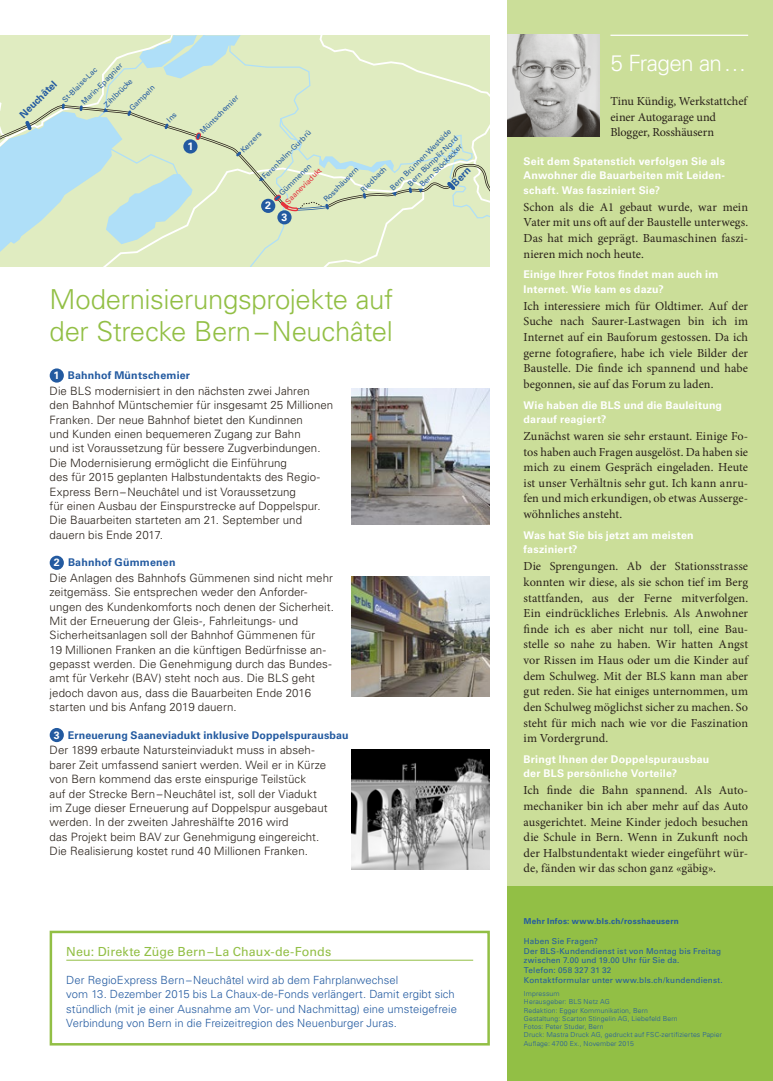
<style>
.page{position:relative;width:773px;height:1081px;background:#fff}
.page>*{position:absolute;margin:0;border:0;box-sizing:border-box;transform-origin:0 0}
.t1{font:300 27.5px/32.5px "Univers LT Std";letter-spacing:-.015em;color:#92bf45}
.t2{font:300 22.5px "Univers LT Std";letter-spacing:-.03em;color:#fff}
.t3{font:12.5px "Univers LT Std";letter-spacing:.01em;color:#92bf45}
.t4{font:12.25px/15.6px "Minion Pro";letter-spacing:.005em;color:#29211a;text-align:justify}
.t5{font:300 11.5px/14.4px "Univers LT Std";color:#29211a}
.t6{font:300 11.25px/14.4px "Univers LT Std";letter-spacing:.005em;color:#235aa0}
.t7{font:700 10.62px/14.4px "Univers LT Std";letter-spacing:.02em;color:#fff}
.t8{font:700 10.62px "Univers LT Std";letter-spacing:.015em;color:#235aa0}
.t9{font:700 10px "Univers LT Std";color:#235aa0}
.t10{font:8.12px/9.8px "Univers LT Std";letter-spacing:.025em;color:#235aa0}
.t11{font:700 8.12px "Univers LT Std";letter-spacing:.03em;color:#235aa0}
.t12{font:7.5px/9px "Univers LT Std";color:#235aa0}
.t13{font:7.5px "Univers LT Std";color:#e5323d}
.t14{font:300 6.88px/8.2px "Univers LT Std";letter-spacing:.02em;color:#235aa0}
.s1{color:#fff}
</style>
<div class="page">
<div style="left:50px;top:368px;width:14px;height:15px;background:#235aa0;border-radius:50%"></div>
<div style="left:50px;top:556px;width:14px;height:14px;background:#235aa0;border-radius:50%"></div>
<div style="left:50px;top:728px;width:14px;height:14px;background:#235aa0;border-radius:50%"></div>
<div style="left:507px;top:0;width:265px;height:950px;background:#cbde99"></div>
<div style="left:507px;top:887px;width:265px;height:194px;background:#92bf45"></div>
<hr style="left:610px;top:35px;width:138px;height:1px;background:#fff">
<img style="left:507px;top:35px;width:92px;height:101px">
<img style="left:351px;top:388px;width:139px;height:136px">
<img style="left:351px;top:576px;width:139px;height:121px">
<img style="left:351px;top:749px;width:139px;height:120px">
<hr style="left:66px;top:960px;width:407px;height:1px;background:#92bf45">
<div style="left:50px;top:930px;width:440px;height:115px;border:2px solid #92bf45"></div>
<svg style="left:0;top:35px;width:490px;height:231px;background:#d6e7c9"></svg>
<p class="t12" style="left:79px;top:100px;width:57px;rotate:-45deg">Marin-Epagnier</p>
<p class="t12" style="left:60px;top:98px;width:47px;rotate:-45deg">St-Blaise-Lac</p>
<p class="t12" style="left:102px;top:103px;width:38px;rotate:-45deg">Zihlbrücke</p>
<p class="t9" style="left:17px;top:112px;width:49px;rotate:-45deg">Neuchâtel</p>
<p class="t12" style="left:127px;top:106px;width:34px;rotate:-45deg">Gampeln</p>
<p class="t7" style="left:187px;top:139px;width:7px">1</p>
<p class="t12" style="left:198px;top:129px;width:52px;rotate:-45deg">Müntschemier</p>
<p class="t12" style="left:388px;top:185px;width:84px;rotate:-45deg">Bern Brünnen Westside</p>
<p class="t12" style="left:260px;top:174px;width:67px;rotate:-45deg">Ferenbalm-Gurbrü</p>
<p class="t12" style="left:239px;top:148px;width:28px;rotate:-45deg">Kerzers</p>
<p class="t12" style="left:411px;top:176px;width:61px;text-indent:-8px;rotate:-45deg">Bern Bümpliz Nord<br>Bern Stöckacker</p>
<p class="t12" style="left:277px;top:191px;width:44px;rotate:-45deg">Gümmenen</p>
<p class="t12" style="left:359px;top:187px;width:34px;rotate:-45deg">Riedbach</p>
<p class="t13" style="left:283px;top:200px;width:49px;rotate:-45deg">Saaneviadukt</p>
<p class="t9" style="left:449px;top:180px;width:23px;rotate:-45deg">Bern</p>
<p class="t12" style="left:322px;top:197px;width:47px;rotate:-45deg">Rosshäusern</p>
<p class="t7" style="left:265px;top:198px;width:7px">2</p>
<p class="t7" style="left:281px;top:210px;width:7px">3</p>
<h1 class="t1" style="left:50px;top:283px;width:345px">Modernisierungsprojekte auf der Strecke Bern–Neuchâtel</h1>
<p class="t8" style="left:54px;top:369px;width:138px"><span class="s1">1</span> Bahnhof Müntschemier</p>
<p class="t5" style="left:50px;top:384px;width:285px">Die BLS modernisiert in den nächsten zwei Jahren<br>den Bahnhof Müntschemier für insgesamt 25 Millionen Franken. Der neue Bahnhof bietet den Kundinnen<br>und Kunden einen bequemeren Zugang zur Bahn<br>und ist Voraussetzung für bessere Zugverbindungen.<br>Die Modernisierung ermöglicht die Einführung<br>des für 2015 geplanten Halbstundentakts des Regio-Express Bern–Neuchâtel und ist Voraussetzung<br>für einen Ausbau der Einspurstrecke auf Doppelspur.<br>Die Bauarbeiten starteten am 21. September und dauern bis Ende 2017.</p>
<p class="t8" style="left:54px;top:556px;width:123px"><span class="s1">2</span> Bahnhof Gümmenen</p>
<p class="t5" style="left:50px;top:570px;width:286px">Die Anlagen des Bahnhofs Gümmenen sind nicht mehr zeitgemäss. Sie entsprechen weder den Anforder&shy;ungen des Kundenkomforts noch denen der Sicherheit.<br>Mit der Erneuerung der Gleis-, Fahrleitungs- und Sicherheitsanlagen soll der Bahnhof Gümmenen für<br>19 Millionen Franken an die künftigen Bedürfnisse an&shy;gepasst werden. Die Genehmigung durch das Bundes&shy;amt für Verkehr (BAV) steht noch aus. Die BLS geht jedoch davon aus, dass die Bauarbeiten Ende 2016 starten und bis Anfang 2019 dauern.</p>
<p class="t8" style="left:54px;top:729px;width:296px"><span class="s1">3</span> Erneuerung Saaneviadukt inklusive Doppelspurausbau</p>
<p class="t5" style="left:50px;top:743px;width:279px">Der 1899 erbaute Natursteinviadukt muss in abseh&shy;barer Zeit umfassend saniert werden. Weil er in Kürze von Bern kommend das erste einspurige Teilstück<br>auf der Strecke Bern–Neuchâtel ist, soll der Viadukt im Zuge dieser Erneuerung auf Doppelspur ausgebaut werden. In der zweiten Jahreshälfte 2016 wird<br>das Projekt beim BAV zur Genehmigung eingereicht.<br>Die Realisierung kostet rund 40 Millionen Franken.</p>
<p class="t3" style="left:66px;top:944px;width:266px">Neu: Direkte Züge Bern–La Chaux-de-Fonds</p>
<p class="t6" style="left:66px;top:973px;width:392px">Der RegioExpress Bern–Neuchâtel wird ab dem Fahrplanwechsel<br>vom 13. Dezember 2015 bis La Chaux-de-Fonds verlängert. Damit ergibt sich stündlich (mit je einer Ausnahme am Vor- und Nachmittag) eine umsteigefreie Verbindung von Bern in die Freizeitregion des Neuenburger Juras.</p>
<h2 class="t2" style="left:610px;top:50px;width:137px">5 Fragen an…</h2>
<p class="t4" style="left:610px;top:93px;width:138px;text-align:left">Tinu Kündig, Werkstattchef einer Autogarage und<br>Blogger, Rosshäusern</p>
<p class="t7" style="left:523px;top:154px;width:203px;text-align:justify">Seit dem Spatenstich verfolgen Sie als Anwohner die Bauarbeiten mit Leiden&shy;schaft. Was fasziniert Sie?</p>
<p class="t4" style="left:523px;top:199px;width:226px">Schon als die A1 gebaut wurde, war mein Vater mit uns oft auf der Baustelle unterwegs.<br>Das hat mich geprägt. Baumaschinen faszi&shy;nieren mich noch heute.</p>
<p class="t7" style="left:523px;top:267px;width:196px">Einige Ihrer Fotos findet man auch im<br>Internet. Wie kam es dazu?</p>
<p class="t4" style="left:523px;top:298px;width:226px">Ich interessiere mich für Oldtimer. Auf der Suche nach Saurer-Lastwagen bin ich im Internet auf ein Bauforum gestossen. Da ich gerne fotografiere, habe ich viele Bilder der Baustelle. Die finde ich spannend und habe begonnen, sie auf das Forum zu laden.</p>
<p class="t7" style="left:523px;top:398px;width:200px">Wie haben die BLS und die Bauleitung darauf reagiert?</p>
<p class="t4" style="left:523px;top:428px;width:226px">Zunächst waren sie sehr erstaunt. Einige Fo&shy;tos haben auch Fragen ausgelöst. Da haben sie mich zu einem Gespräch eingeladen. Heute ist unser Verhältnis sehr gut. Ich kann anru&shy;fen und mich erkundigen, ob etwas Ausserge&shy;wöhnliches ansteht.</p>
<p class="t7" style="left:523px;top:528px;width:172px">Was hat Sie bis jetzt am meisten fasziniert?</p>
<p class="t4" style="left:523px;top:558px;width:226px">Die Sprengungen. Ab der Stationsstrasse konnten wir diese, als sie schon tief im Berg stattfanden, aus der Ferne mitverfolgen.<br>Ein eindrückliches Erlebnis. Als Anwohner finde ich es aber nicht nur toll, eine Bau&shy;stelle so nahe zu haben. Wir hatten Angst vor Rissen im Haus oder um die Kinder auf dem Schulweg. Mit der BLS kann man aber gut reden. Sie hat einiges unternommen, um den Schulweg möglichst sicher zu machen. So steht für mich nach wie vor die Faszination im Vordergrund.</p>
<p class="t7" style="left:523px;top:752px;width:187px">Bringt Ihnen der Doppelspurausbau der BLS persönliche Vorteile?</p>
<p class="t4" style="left:523px;top:782px;width:226px">Ich finde die Bahn spannend. Als Auto&shy;mechaniker bin ich aber mehr auf das Auto ausgerichtet. Meine Kinder jedoch besuchen die Schule in Bern. Wenn in Zukunft noch der Halbstundentakt wieder eingeführt wür&shy;de, fänden wir das schon ganz «gäbig».</p>
<p class="t11" style="left:524px;top:916px;width:156px">Mehr Infos: www.bls.ch/rosshaeusern</p>
<p class="t10" style="left:524px;top:936px;width:200px">Haben Sie Fragen?<br>Der BLS-Kundendienst ist von Montag bis Freitag zwischen 7.00 und 19.00 Uhr für Sie da.<br>Telefon: 058 327 31 32<br>Kontaktformular unter www.bls.ch/kundendienst.</p>
<p class="t14" style="left:524px;top:989px;width:200px">Impressum<br>Herausgeber: BLS Netz AG<br>Redaktion: Egger Kommunikation, Bern<br>Gestaltung: Scarton Stingelin AG, Liebefeld Bern<br>Fotos: Peter Studer, Bern<br>Druck: Mastra Druck AG, gedruckt auf FSC-zertifiziertes Papier Auflage: 4700 Ex., November 2015</p>
</div>
